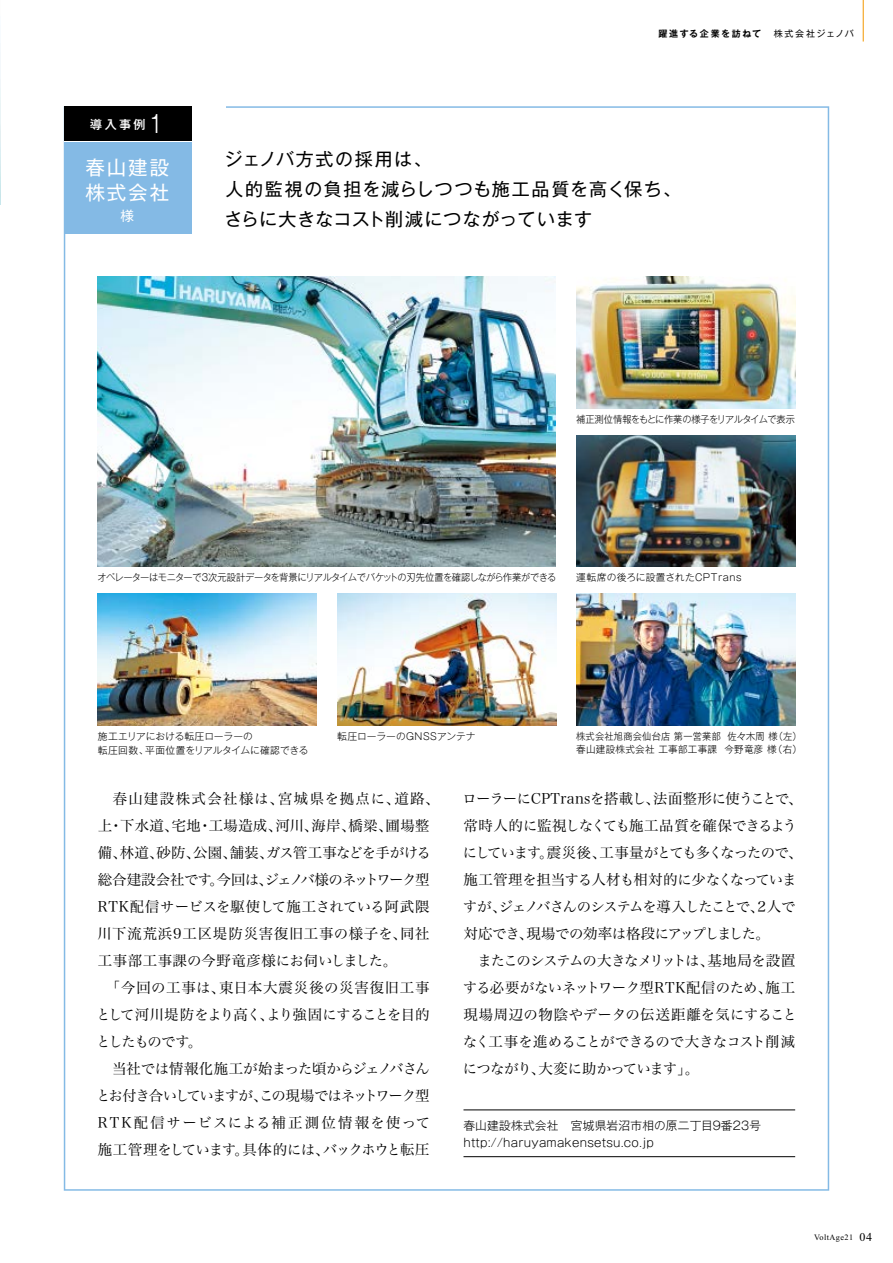
<style>
.page{position:relative;width:893px;height:1263px;background:#fff}
.page>*{position:absolute;margin:0;border:0;box-sizing:border-box;transform-origin:0 0}
.t1{font:19.5px/25.5px "Gothic MB101 Pro Regular 90 pv RKSJ H";letter-spacing:.1em;color:#fff}
.t2{font:18px/30px "Gothic MB101 Pro Regular 90 pv RKSJ H";letter-spacing:.06em;color:#000}
.t3{font:14.4px/27px "Hira Min Pro W3 90 pv RKSJ H";letter-spacing:-.02em;color:#000}
.t4{font:14.4px "Hira Min Pro W3 90 pv RKSJ H";letter-spacing:-.065em;color:#000}
.t5{font:14.4px "Hira Min Pro W3 90 pv RKSJ H";letter-spacing:.1em;color:#000}
.t6{font:14.4px "Hira Min Pro W3 90 pv RKSJ H";letter-spacing:-.085em;color:#000}
.t7{font:14.4px "Hira Min Pro W3 90 pv RKSJ H";letter-spacing:.025em;color:#000}
.t8{font:14.4px "Hira Min Pro W3 90 pv RKSJ H";letter-spacing:-.055em;color:#000}
.t9{font:14.4px "Hira Min Pro W3 90 pv RKSJ H";color:#000}
.t10{font:14.4px "Hira Min Pro W3 90 pv RKSJ H";letter-spacing:.06em;color:#000}
.t11{font:14.4px "Hira Min Pro W3 90 pv RKSJ H";letter-spacing:.05em;color:#000}
.t12{font:14.4px "Hira Min Pro W3 90 pv RKSJ H";letter-spacing:.005em;color:#000}
.t13{font:13.5px "Gothic MB101 Pro Regular 90 pv RKSJ H";color:#fff}
.t14{font:12px "Gothic MB101 Pro Medium 90 pv RKSJ H";color:#fff}
.t15{font:11.7px/16.5px "Gothic MB101 Pro Light 90 pv RKSJ H";letter-spacing:.02em;color:#000}
.t16{font:9.75px/13.5px "Gothic MB101 Pro Light 90 pv RKSJ H";color:#000}
.t17{font:9.75px "Gothic MB101 Pro Light 90 pv RKSJ H";letter-spacing:-.05em;color:#000;scale:.95 1}
.t18{font:9.75px/12.8px "Gothic MB101 Pro Light 90 pv RKSJ H";letter-spacing:.03em;color:#000;scale:.94 1}
.t19{font:9.75px "Gothic MB101 Pro Light 90 pv RKSJ H";letter-spacing:-.035em;color:#000;scale:.94 1}
.t20{font:9.75px "Gothic MB101 Pro Light 90 pv RKSJ H";letter-spacing:.04em;color:#000}
.t21{font:9px "Gothic MB101 Pro De Bold 90 pv RKSJ H";letter-spacing:.17em;color:#000}
.t22{font:9px "Gothic MB101 Pro Regular 90 pv RKSJ H";letter-spacing:.145em;color:#000}
.t23{font:8.25px "Times New Roman";letter-spacing:.05em;color:#000}
.s1{font-family:"Gothic MB101 Pro Light 90 pv RKSJ H";font-size:24px}
.s2{font-size:12px}
</style>
<div class="page">
<img style="left:0;top:0;width:1px;height:204px">
<img style="left:64px;top:106px;width:765px;height:1085px">
<div style="left:64px;top:106px;width:161px;height:128px;background:#fff"></div>
<hr style="left:863px;top:0;width:1px;height:42px;background:#f39700">
<div style="left:64px;top:106px;width:127px;height:34px;background:#000"></div>
<hr style="left:463px;top:1110px;width:332px;height:1px;background:#000">
<hr style="left:463px;top:1156px;width:332px;height:1px;background:#000">
<div style="left:64px;top:143px;width:127px;height:91px;background:#84bae5"></div>
<p class="t14" style="left:90px;top:114px;width:76px">導入事例<span class="s1">1</span></p>
<h1 class="t1" style="left:85px;top:152px;width:85px">春山建設株式会社</h1>
<p class="t13" style="left:121px;top:205px;width:15px">様</p>
<p class="t21" style="left:658px;top:26px;width:104px">躍進する企業を訪ねて</p>
<p class="t22" style="left:774px;top:26px;width:82px">株式会社ジェノバ</p>
<p class="t2" style="left:224px;top:141px;width:458px">ジェノバ方式の採用は、<br>人的監視の負担を減らしつつも施工品質を高く保ち、さらに大きなコスト削減につながっています</p>
<p class="t19" style="left:576px;top:411px;width:234px">補正測位情報をもとに作業の様子をリアルタイムで表示</p>
<p class="t17" style="left:97px;top:570px;width:485px">オペレーターはモニターで3次元設計データを背景にリアルタイムでバケットの刃先位置を確認しながら作業ができる</p>
<p class="t20" style="left:576px;top:570px;width:167px">運転席の後ろに設置されたCPTrans</p>
<p class="t16" style="left:98px;top:728px;width:212px">施工エリアにおける転圧ローラーの<br>転圧回数、平面位置をリアルタイムに確認できる</p>
<p class="t16" style="left:337px;top:728px;width:140px">転圧ローラーのGNSSアンテナ</p>
<p class="t18" style="left:576px;top:728px;width:242px">株式会社旭商会仙台店 第一営業部 佐々木周 様（左）春山建設株式会社 工事部工事課 今野竜彦 様（右）</p>
<p class="t5" style="left:98px;top:786px;width:343px">　春山建設株式会社様は、宮城県を拠点に、道路、</p>
<p class="t7" style="left:98px;top:813px;width:333px">上・下水道、宅地・工場造成、河川、海岸、橋梁、圃場整</p>
<p class="t3" style="left:98px;top:837px;width:334px">備、林道、砂防、公園、舗装、ガス管工事などを手がける</p>
<p class="t4" style="left:98px;top:867px;width:333px">総合建設会社です。今回は、ジェノバ様のネットワーク型</p>
<p class="t9" style="left:98px;top:894px;width:333px">RTK配信サービスを駆使して施工されている阿武隈</p>
<p class="t10" style="left:97px;top:921px;width:333px">川下流荒浜9工区堤防災害復旧工事の様子を、同社</p>
<p class="t12" style="left:98px;top:948px;width:301px">工事部工事課の今野竜彦様にお伺いしました。</p>
<p class="t11" style="left:106px;top:975px;width:325px">「今回の工事は、東日本大震災後の災害復旧工事</p>
<p class="t8" style="left:96px;top:1002px;width:335px">として河川堤防をより高く、より強固にすることを目的</p>
<p class="t6" style="left:96px;top:1029px;width:108px">としたものです。</p>
<p class="t3" style="left:98px;top:1053px;width:334px">　当社では情報化施工が始まった頃からジェノバさん</p>
<p class="t6" style="left:96px;top:1083px;width:335px">とお付き合いしていますが、この現場ではネットワーク型</p>
<p class="t5" style="left:98px;top:1110px;width:334px">RTK配信サービスによる補正測位情報を使って</p>
<p class="t4" style="left:98px;top:1137px;width:333px">施工管理をしています。具体的には、バックホウと転圧</p>
<p class="t3" style="left:463px;top:783px;width:342px">ローラーにCPTransを搭載し、法面整形に使うことで、常時人的に監視しなくても施工品質を確保できるようにしています。震災後、工事量がとても多くなったので、施工管理を担当する人材も相対的に少なくなっていますが、ジェノバさんのシステムを導入したことで、2人で対応でき、現場での効率は格段にアップしました。<br>　またこのシステムの大きなメリットは、基地局を設置する必要がないネットワーク型RTK配信のため、施工現場周辺の物陰やデータの伝送距離を気にすることなく工事を進めることができるので大きなコスト削減につながり、大変に助かっています」。</p>
<p class="t15" style="left:463px;top:1116px;width:299px">春山建設株式会社　宮城県岩沼市相の原二丁目9番23号http://haruyamakensetsu.co.jp</p>
<p class="t23" style="left:814px;top:1231px;width:60px">VoltAge21 <span class="s2">04</span></p>
</div>
